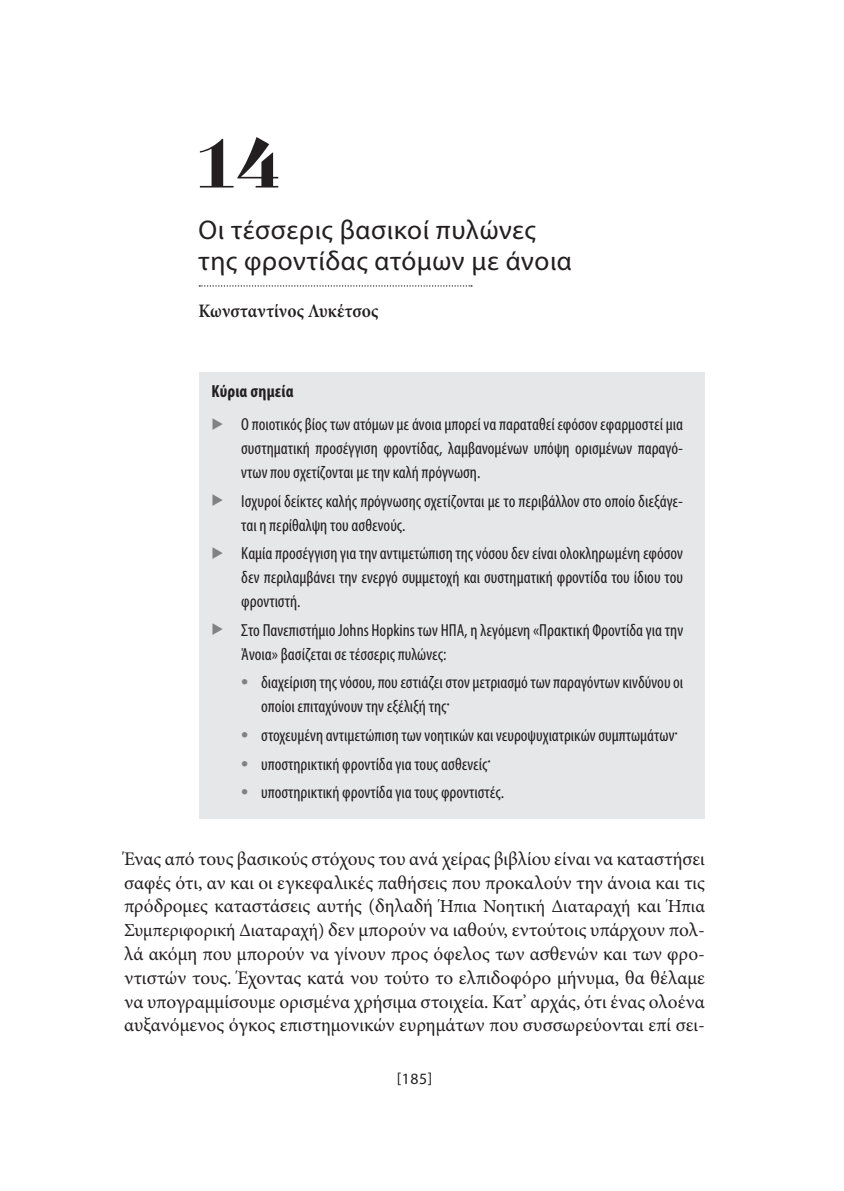
<style>
.page{position:relative;width:844px;height:1191px;background:#fff}
.page>*{position:absolute;margin:0;border:0;box-sizing:border-box;transform-origin:0 0}
.t1{font:64.75px "GFS Didot Display";color:#231f20}
.t2{font:27.12px/31.5px "Myriad Pro";letter-spacing:.02em;color:#231f20}
.t3{font:19.25px/23.8px "Minion Pro";letter-spacing:-.005em;color:#231f20;text-align:justify}
.t4{font:600 condensed 19.25px "Minion Pro";color:#231f20}
.t5{font:condensed 17.5px/23.8px "Myriad Pro";color:#231f20}
.t6{font:700 condensed 17.5px "Myriad Pro";letter-spacing:.01em;color:#231f20}
.t7{font:15.75px "Myriad Pro";color:#231f20}
.s1{font-size:28px;color:#808285}
.s2{font-size:18.38px}
</style>
<div class="page">
<svg style="left:199px;top:285px;width:273px;height:1px"></svg>
<div style="left:199px;top:372px;width:505px;height:447px;background:#e6e7e9"></div>
<h1 class="t1" style="left:198px;top:118px;width:84px">14</h1>
<h2 class="t2" style="left:198px;top:214px;width:375px">Οι τέσσερις βασικοί πυλώνες της φροντίδας ατόμων με άνοια</h2>
<p class="t4" style="left:198px;top:299px;width:181px">Κωνσταντίνος Λυκέτσος</p>
<p class="t6" style="left:211px;top:380px;width:83px">Κύρια σημεία</p>
<p class="t5" style="left:241px;top:412px;width:443px;text-align:justify">Ο ποιοτικός βίος των ατόμων με άνοια μπορεί να παραταθεί εφόσον εφαρμοστεί μια συστηματική προσέγγιση φροντίδας, λαμβανομένων υπόψη ορισμένων παραγό&shy;ντων που σχετίζονται με την καλή πρόγνωση.</p>
<p class="t5" style="left:241px;top:489px;width:443px">Ισχυροί δείκτες καλής πρόγνωσης σχετίζονται με το περιβάλλον στο οποίο διεξάγε&shy;ται η περίθαλψη του ασθενούς.</p>
<p class="t5" style="left:241px;top:541px;width:443px;text-align:justify">Καμία προσέγγιση για την αντιμετώπιση της νόσου δεν είναι ολοκληρωμένη εφόσον δεν περιλαμβάνει την ενεργό συμμετοχή και συστηματική φροντίδα του ίδιου του φροντιστή.</p>
<p class="t5" style="left:241px;top:618px;width:443px">Στο Πανεπιστήμιο Johns Hopkins των ΗΠΑ, η λεγόμενη «Πρακτική Φροντίδα για την<br>Άνοια» βασίζεται σε τέσσερις πυλώνες:</p>
<p class="t5" style="left:261px;top:670px;width:423px;text-indent:-20px"><span class="s1">•</span> διαχείριση της νόσου, που εστιάζει στον μετριασμό των παραγόντων κινδύνου οι οποίοι επιταχύνουν την εξέλιξή της·</p>
<p class="t5" style="left:241px;top:723px;width:438px"><span class="s1">•</span> στοχευμένη αντιμετώπιση των νοητικών και νευροψυχιατρικών συμπτωμάτων·</p>
<p class="t5" style="left:241px;top:752px;width:251px"><span class="s1">•</span> υποστηρικτική φροντίδα για τους ασθενείς·</p>
<p class="t5" style="left:241px;top:780px;width:264px"><span class="s1">•</span> υποστηρικτική φροντίδα για τους φροντιστές.</p>
<p class="t3" style="left:124px;top:847px;width:582px">Ένας από τους βασικούς στόχους του ανά χείρας βιβλίου είναι να καταστήσει σαφές ότι, αν και οι εγκεφαλικές παθήσεις που προκαλούν την άνοια και τις πρόδρομες καταστάσεις αυτής (δηλαδή <span class="s2">Ήπια Νοητική Διαταραχή</span> και <span class="s2">Ήπια Συμπεριφορική Διαταραχή)</span> δεν μπορούν να ιαθούν, εντούτοις υπάρχουν πολ&shy;λά ακόμη που μπορούν να γίνουν προς όφελος των ασθενών και των φρο&shy;ντιστών τους. Έχοντας κατά νου τούτο το ελπιδοφόρο μήνυμα, θα θέλαμε να υπογραμμίσουμε ορισμένα χρήσιμα στοιχεία. Κατ’ αρχάς, ότι ένας ολοένα αυξανόμενος όγκος επιστημονικών ευρημάτων που συσσωρεύονται επί σει-</p>
<p class="t7" style="left:397px;top:1069px;width:37px">[185]</p>
</div>
